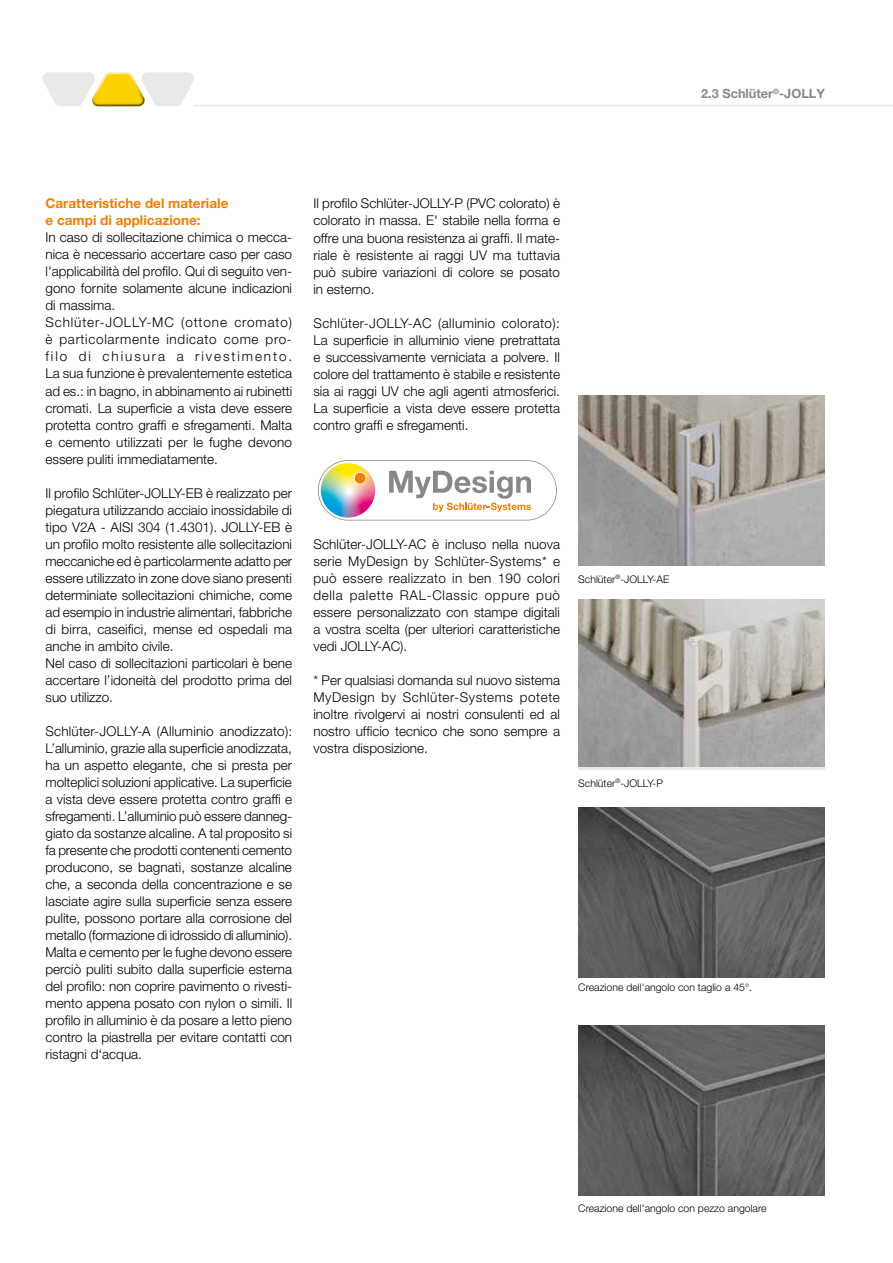
<style>
.page{position:relative;width:893px;height:1263px;background:#fff}
.page>*{position:absolute;margin:0;border:0;box-sizing:border-box;transform-origin:0 0}
.t1{font:300 13.5px/17px "Helvetica Neue LT Pro";color:#000;text-align:justify}
.t2{font:700 13.5px/17px "Helvetica Neue LT Pro";color:#ee7f00}
.t3{font:700 12.75px "Helvetica Neue LT Pro";color:#87888a}
.t4{font:300 10.5px "Helvetica Neue LT Pro";color:#000}
</style>
<div class="page">
<hr style="left:194px;top:105px;width:699px;height:1px;background:#e9e9ea">
<svg style="left:43px;top:72px;width:151px;height:34px"></svg>
<img style="left:578px;top:395px;width:247px;height:171px">
<img style="left:578px;top:600px;width:247px;height:167px">
<img style="left:578px;top:807px;width:247px;height:170px">
<img style="left:578px;top:1026px;width:247px;height:170px">
<img style="left:318px;top:460px;width:239px;height:60px">
<p class="t3" style="left:701px;top:86px;width:125px">2.3 Schlüter<sup>®</sup>-JOLLY</p>
<p class="t2" style="left:46px;top:195px;width:184px">Caratteristiche del materiale e campi di applicazione:</p>
<p class="t1" style="left:46px;top:229px;width:248px;text-align:left">In caso di sollecitazione chimica o mecca&shy;nica è necessario accertare caso per caso l'applicabilità del profilo. Qui di seguito ven&shy;gono fornite solamente alcune indicazioni di massima.<br>Schlüter-JOLLY-MC (ottone cromato) è particolarmente indicato come pro&shy;filo di chiusura a rivestimento.<br>La sua funzione è prevalentemente estetica ad es.: in bagno, in abbinamento ai rubinetti cromati. La superficie a vista deve essere protetta contro graffi e sfregamenti. Malta e cemento utilizzati per le fughe devono essere puliti immediatamente.</p>
<p class="t1" style="left:46px;top:484px;width:248px;text-align:left">Il profilo Schlüter-JOLLY-EB è realizzato per piegatura utilizzando acciaio inossidabile di tipo V2A - AISI 304 (1.4301). JOLLY-EB è un profilo molto resistente alle sollecitazioni meccaniche ed è particolarmente adatto per essere utilizzato in zone dove siano presenti determiniate sollecitazioni chimiche, come ad esempio in industrie alimentari, fabbriche di birra, caseifici, mense ed ospedali ma anche in ambito civile.<br>Nel caso di sollecitazioni particolari è bene accertare l’idoneità del prodotto prima del suo utilizzo.</p>
<p class="t1" style="left:46px;top:722px;width:248px">Schlüter-JOLLY-A (Alluminio anodizzato):<br>L’alluminio, grazie alla superficie anodizzata, ha un aspetto elegante, che si presta per molteplici soluzioni applicative. La superficie a vista deve essere protetta contro graffi e sfregamenti. L’alluminio può essere danneg&shy;giato da sostanze alcaline. A tal proposito si fa presente che prodotti contenenti cemento producono, se bagnati, sostanze alcaline che, a seconda della concentrazione e se lasciate agire sulla superficie senza essere pulite, possono portare alla corrosione del metallo (formazione di idrossido di alluminio).<br>Malta e cemento per le fughe devono essere perciò puliti subito dalla superficie esterna del profilo: non coprire pavimento o rivesti&shy;mento appena posato con nylon o simili. Il profilo in alluminio è da posare a letto pieno contro la piastrella per evitare contatti con ristagni d‘acqua.</p>
<p class="t1" style="left:313px;top:195px;width:248px">Il profilo Schlüter-JOLLY-P (PVC colorato) è colorato in massa. E' stabile nella forma e offre una buona resistenza ai graffi. Il mate&shy;riale è resistente ai raggi UV ma tuttavia può subire variazioni di colore se posato in esterno.</p>
<p class="t1" style="left:313px;top:314px;width:248px">Schlüter-JOLLY-AC (alluminio colorato):<br>La superficie in alluminio viene pretrattata e successivamente verniciata a polvere. Il colore del trattamento è stabile e resistente sia ai raggi UV che agli agenti atmosferici.<br>La superficie a vista deve essere protetta contro graffi e sfregamenti.</p>
<p class="t1" style="left:313px;top:535px;width:248px">Schlüter-JOLLY-AC è incluso nella nuova serie MyDesign by Schlüter-Systems* e può essere realizzato in ben 190 colori della palette RAL-Classic oppure può essere personalizzato con stampe digitali a vostra scelta (per ulteriori caratteristiche vedi JOLLY-AC).</p>
<p class="t1" style="left:313px;top:671px;width:248px">* Per qualsiasi domanda sul nuovo sistema MyDesign by Schlüter-Systems potete inoltre rivolgervi ai nostri consulenti ed al nostro ufficio tecnico che sono sempre a vostra disposizione.</p>
<p class="t4" style="left:578px;top:572px;width:93px">Schlüter<sup>®</sup>-JOLLY-AE</p>
<p class="t4" style="left:578px;top:776px;width:86px">Schlüter<sup>®</sup>-JOLLY-P</p>
<p class="t4" style="left:578px;top:981px;width:175px">Creazione dell'angolo con taglio a 45°.</p>
<p class="t4" style="left:578px;top:1202px;width:190px">Creazione dell'angolo con pezzo angolare</p>
</div>
